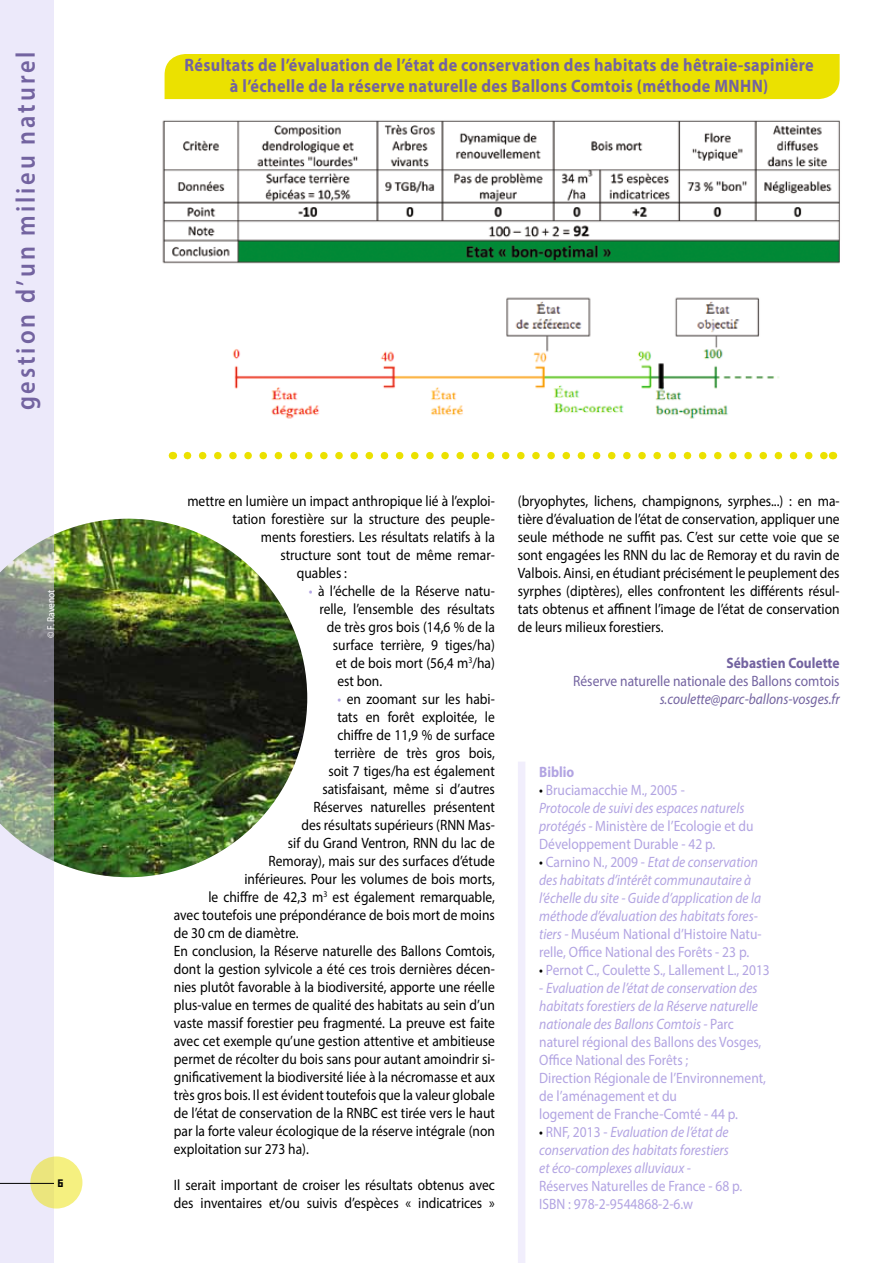
<style>
.page{position:relative;width:893px;height:1263px;background:#fff}
.page>*{position:absolute;margin:0;border:0;box-sizing:border-box;transform-origin:0 0}
.t1{font:600 27px "Myriad Pro";letter-spacing:.12em;color:#7363a0;scale:.9 1}
.t2{font:700 18px/21.6px "Myriad Pro";letter-spacing:.025em;color:#7363a0;text-align:center;scale:.9 1}
.t3{font:18px "Minimum A Noir";color:#000}
.t4{font:15px/18px "Myriad Pro";color:#000;scale:.9 1}
.t5{font:15px/18px "Myriad Pro";color:#b2a4e2;scale:.9 1}
.t6{font:italic 15px/18px "Myriad Pro";color:#b2a4e2;scale:.9 1}
.t7{font:15px "Myriad Pro";color:#7363a0;scale:.9 1}
.t8{font:italic 15px "Myriad Pro";color:#7363a0;scale:.9 1}
.t9{font:700 15px "Myriad Pro";color:#7363a0;scale:.9 1}
.t10{font:700 15px "Myriad Pro";color:#b2a4e2;scale:.9 1}
.t11{font:10.5px "Myriad Pro";color:#fff;scale:.9 1}
.s1{color:#b2a4e2}
.s2{color:#000}
.s3{font-style:italic}
.s4{font-style:normal;color:#000}
.s5{font-style:normal}
</style>
<div class="page">
<div style="left:165px;top:54px;width:675px;height:45px;background:#ebe100"></div>
<div style="left:518px;top:761px;width:7px;height:502px;background:#f1eefc"></div>
<img style="left:162px;top:120px;width:678px;height:299px">
<img style="left:54px;top:519px;width:253px;height:358px">
<svg style="left:187px;top:452px;width:638px;height:7px"></svg>
<svg style="left:0;top:0;width:54px;height:1263px;background:#d5d4df"></svg>
<div style="left:30px;top:1156px;width:52px;height:52px;background:#f5f080;border-radius:50%"></div>
<hr style="left:0;top:1183px;width:54px;height:1px;background:#000">
<h1 class="t1" style="left:9px;top:410px;width:400px;rotate:-90deg">gestion d’un milieu naturel</h1>
<p class="t11" style="left:45px;top:638px;width:55px;rotate:-90deg">© F. Ravenot</p>
<p class="t3" style="left:58px;top:1172px;width:9px">6</p>
<p class="t2" style="left:184px;top:53px;width:701px">Résultats de l’évaluation de l’état de conservation des habitats de hêtraie-sapinière à l’échelle de la réserve naturelle des Ballons Comtois (méthode MNHN)</p>
<p class="t4" style="left:187px;top:491px;width:343px">mettre en lumière un impact anthropique lié à l’exploi-</p>
<p class="t4" style="left:232px;top:509px;width:293px">tation forestière sur la structure des peuple-</p>
<p class="t4" style="left:261px;top:527px;width:261px">ments forestiers. Les résultats relatifs à la</p>
<p class="t4" style="left:280px;top:545px;width:240px">structure sont tout de même remar-</p>
<p class="t4" style="left:297px;top:563px;width:57px">quables :</p>
<p class="t4" style="left:309px;top:581px;width:208px"><span class="s1">•</span> à l’échelle de la Réserve natu-</p>
<p class="t4" style="left:319px;top:599px;width:197px">relle, l’ensemble des résultats</p>
<p class="t4" style="left:327px;top:617px;width:188px">de très gros bois (14,6 % de la</p>
<p class="t4" style="left:333px;top:635px;width:182px">surface terrière, 9 tiges/ha)</p>
<p class="t4" style="left:336px;top:653px;width:178px">et de bois mort (56,4 m<sup>3</sup>/ha)</p>
<p class="t4" style="left:337px;top:671px;width:51px">est bon.</p>
<p class="t4" style="left:337px;top:689px;width:177px"><span class="s1">•</span> en zoomant sur les habi-</p>
<p class="t4" style="left:337px;top:707px;width:176px">tats en forêt exploitée, le</p>
<p class="t4" style="left:337px;top:725px;width:177px">chiffre de 11,9 % de surface</p>
<p class="t4" style="left:334px;top:743px;width:180px">terrière de très gros bois,</p>
<p class="t4" style="left:328px;top:761px;width:186px">soit 7 tiges/ha est également</p>
<p class="t4" style="left:322px;top:779px;width:193px">satisfaisant, même si d’autres</p>
<p class="t4" style="left:313px;top:797px;width:203px">Réserves naturelles présentent</p>
<p class="t4" style="left:301px;top:815px;width:216px">des résultats supérieurs (RNN Mas-</p>
<p class="t4" style="left:288px;top:833px;width:232px">sif du Grand Ventron, RNN du lac de</p>
<p class="t4" style="left:268px;top:851px;width:253px">Remoray), mais sur des surfaces d’étude</p>
<p class="t4" style="left:244px;top:869px;width:280px">inférieures. Pour les volumes de bois morts,</p>
<p class="t4" style="left:208px;top:887px;width:320px">le chiffre de 42,3 m<sup>3</sup> est également remarquable,</p>
<p class="t4" style="left:174px;top:905px;width:358px">avec toutefois une prépondérance de bois mort de moins</p>
<p class="t4" style="left:174px;top:923px;width:140px">de 30 cm de diamètre.</p>
<p class="t4" style="left:174px;top:941px;width:358px">En conclusion, la Réserve naturelle des Ballons Comtois,</p>
<p class="t4" style="left:174px;top:959px;width:358px">dont la gestion sylvicole a été ces trois dernières décen-</p>
<p class="t4" style="left:174px;top:977px;width:358px">nies plutôt favorable à la biodiversité, apporte une réelle</p>
<p class="t4" style="left:174px;top:995px;width:358px">plus-value en termes de qualité des habitats au sein d’un</p>
<p class="t4" style="left:174px;top:1013px;width:358px">vaste massif forestier peu fragmenté. La preuve est faite</p>
<p class="t4" style="left:174px;top:1031px;width:358px">avec cet exemple qu’une gestion attentive et ambitieuse</p>
<p class="t4" style="left:174px;top:1049px;width:358px">permet de récolter du bois sans pour autant amoindrir si-</p>
<p class="t4" style="left:174px;top:1067px;width:358px">gnificativement la biodiversité liée à la nécromasse et aux</p>
<p class="t4" style="left:174px;top:1085px;width:358px">très gros bois. Il est évident toutefois que la valeur globale</p>
<p class="t4" style="left:174px;top:1103px;width:358px">de l’état de conservation de la RNBC est tirée vers le haut</p>
<p class="t4" style="left:174px;top:1121px;width:358px">par la forte valeur écologique de la réserve intégrale (non</p>
<p class="t4" style="left:174px;top:1139px;width:152px">exploitation sur 273 ha).</p>
<p class="t4" style="left:174px;top:1175px;width:358px">Il serait important de croiser les résultats obtenus avec des inventaires et/ou suivis d’espèces « indicatrices »</p>
<p class="t4" style="left:518px;top:491px;width:359px;text-align:justify">(bryophytes, lichens, champignons, syrphes...) : en ma&shy;tière d’évaluation de l’état de conservation, appliquer une seule méthode ne suffit pas. C’est sur cette voie que se sont engagées les RNN du lac de Remoray et du ravin de Valbois. Ainsi, en étudiant précisément le peuplement des syrphes (diptères), elles confrontent les différents résul&shy;tats obtenus et affinent l’image de l’état de conservation de leurs milieux forestiers.</p>
<p class="t9" style="left:726px;top:653px;width:127px">Sébastien Coulette</p>
<p class="t7" style="left:573px;top:671px;width:297px">Réserve naturelle nationale des Ballons comtois</p>
<p class="t8" style="left:660px;top:689px;width:201px">s.coulette@parc-ballons-vosges.fr</p>
<p class="t10" style="left:539px;top:762px;width:41px">Biblio</p>
<p class="t5" style="left:539px;top:781px;width:240px"><span class="s2">•</span> Bruciamacchie M., 2005 -<br><span class="s3">Protocole de suivi des espaces naturels protégés -</span> Ministère de l’Ecologie et du Développement Durable - 42 p.</p>
<p class="t6" style="left:539px;top:853px;width:249px"><span class="s4">•</span> <span class="s5">Carnino N., 2009 -</span> Etat de conservation des habitats d’intérêt communautaire à l’échelle du site - Guide d’application de la méthode d’évaluation des habitats fores&shy;tiers - <span class="s5">Muséum National d’Histoire Natu&shy;relle, Office National des Forêts - 23 p.</span></p>
<p class="t5" style="left:539px;top:961px;width:258px"><span class="s2">•</span> Pernot C., Coulette S., Lallement L., 2013</p>
<p class="t5" style="left:539px;top:979px;width:253px">- <span class="s3">Evaluation de l’état de conservation des habitats forestiers de la Réserve naturelle nationale des Ballons Comtois -</span> Parc naturel régional des Ballons des Vosges, Office National des Forêts ;<br>Direction Régionale de l’Environnement, de l’aménagement et du<br>logement de Franche-Comté - 44 p.</p>
<p class="t6" style="left:539px;top:1123px;width:212px;text-align:justify"><span class="s4">•</span> <span class="s5">RNF, 2013 -</span> Evaluation de l’état de conservation des habitats forestiers et éco-complexes alluviaux -</p>
<p class="t5" style="left:539px;top:1177px;width:227px">Réserves Naturelles de France - 68 p.<br>ISBN : 978-2-9544868-2-6.w</p>
</div>
